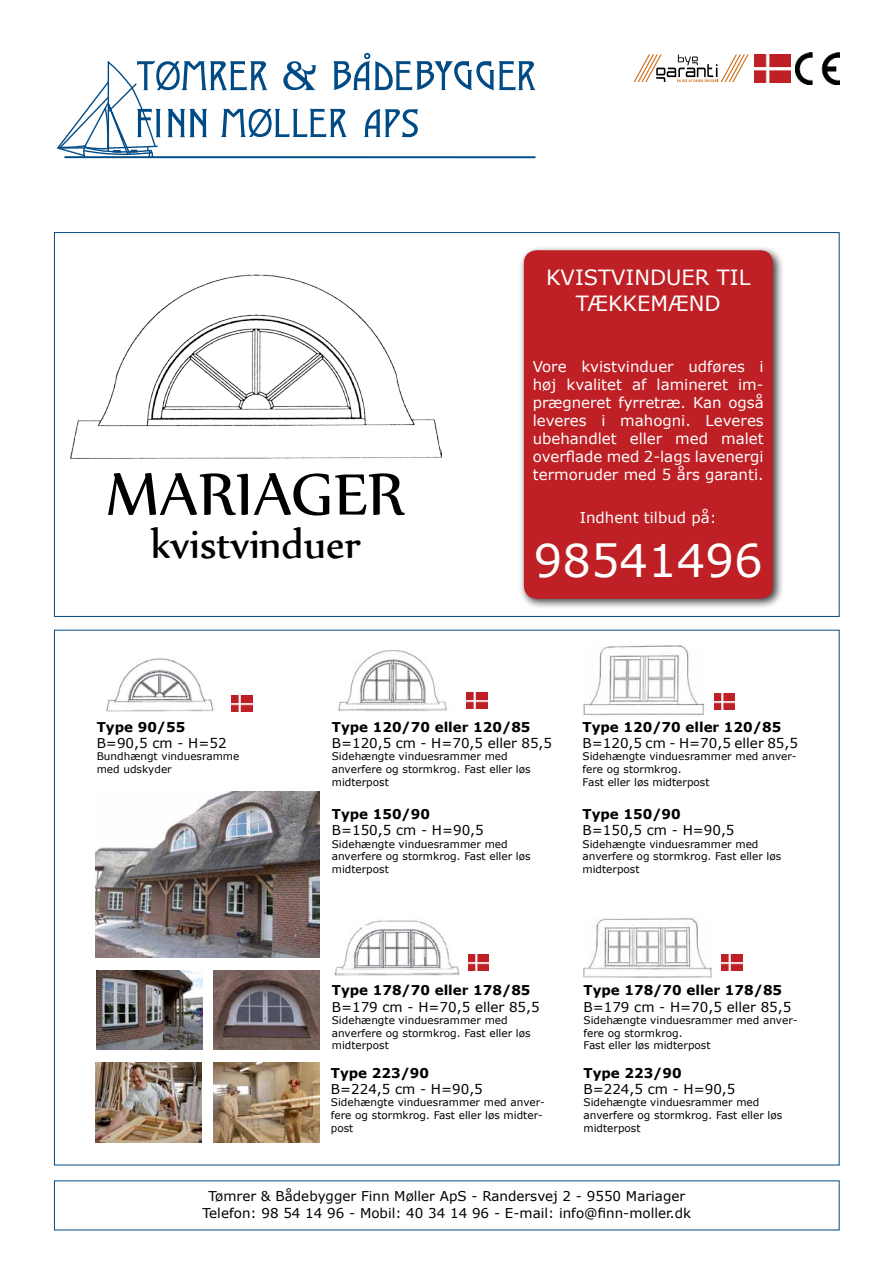
<style>
.page{position:relative;width:893px;height:1263px;background:#fff}
.page>*{position:absolute;margin:0;border:0;box-sizing:border-box;transform-origin:0 0}
.t1{font:70.8px "Nyala";color:#000}
.t2{font:47.1px "Nyala";color:#000}
.t3{font:45px "Verdana";color:#fff}
.t4{font:21px/25.2px "Verdana";color:#fff;text-align:center}
.t5{font:15px/18px "Verdana";color:#fff;text-align:justify}
.t6{font:13.5px/16.2px "Verdana";color:#000}
.t7{font:10.5px/12.6px "Verdana";color:#000}
.s1{font-weight:700}
</style>
<div class="page">
<div style="left:519px;top:245px;width:265px;height:365px;background:#000;opacity:.75"></div>
<div style="left:524px;top:250px;width:249px;height:349px;background:#be2025;border-radius:13px"></div>
<img style="left:754px;top:54px;width:36px;height:29px">
<img style="left:795px;top:53px;width:44px;height:31px">
<svg style="left:57px;top:52px;width:479px;height:107px"></svg>
<img style="left:96px;top:792px;width:223px;height:166px">
<img style="left:97px;top:970px;width:106px;height:80px">
<img style="left:213px;top:970px;width:106px;height:80px">
<img style="left:96px;top:1062px;width:106px;height:80px">
<img style="left:213px;top:1062px;width:106px;height:80px">
<img style="left:714px;top:694px;width:20px;height:16px">
<img style="left:467px;top:692px;width:20px;height:16px">
<img style="left:232px;top:695px;width:20px;height:16px">
<img style="left:106px;top:658px;width:108px;height:54px">
<img style="left:338px;top:650px;width:109px;height:62px">
<img style="left:334px;top:920px;width:125px;height:56px">
<img style="left:722px;top:955px;width:20px;height:16px">
<img style="left:468px;top:955px;width:20px;height:16px">
<img style="left:582px;top:645px;width:123px;height:71px">
<img style="left:583px;top:918px;width:130px;height:59px">
<img style="left:70px;top:274px;width:371px;height:184px">
<svg style="left:633px;top:54px;width:116px;height:28px"></svg>
<p class="t1" style="left:106px;top:451px;width:300px">MARIAGER</p>
<p class="t2" style="left:151px;top:516px;width:212px">kvistvinduer</p>
<p class="t4" style="left:546px;top:265px;width:206px">KVISTVINDUER TIL<br>TÆKKEMÆND</p>
<p class="t5" style="left:533px;top:357px;width:233px">Vore kvistvinduer udføres i høj kvalitet af lamineret im&shy;prægneret fyrretræ. Kan også leveres i mahogni. Leveres ubehandlet eller med malet overflade med 2-lags lavenergi termoruder med 5 års garanti.</p>
<p class="t5" style="left:580px;top:508px;width:139px">Indhent tilbud på:</p>
<p class="t3" style="left:534px;top:530px;width:230px">98541496</p>
<p class="t6" style="left:97px;top:718px;width:131px"><span class="s1">Type 90/55<br></span>B=90,5 cm - H=52</p>
<p class="t7" style="left:97px;top:750px;width:144px">Bundhængt vinduesramme med udskyder</p>
<p class="t6" style="left:332px;top:718px;width:222px"><span class="s1">Type 120/70 eller 120/85<br></span>B=120,5 cm - H=70,5 eller 85,5</p>
<p class="t7" style="left:332px;top:750px;width:200px">Sidehængte vinduesrammer med anverfere og stormkrog. Fast eller løs midterpost</p>
<p class="t6" style="left:332px;top:806px;width:153px"><span class="s1">Type 150/90<br></span>B=150,5 cm - H=90,5</p>
<p class="t7" style="left:332px;top:837px;width:200px">Sidehængte vinduesrammer med anverfere og stormkrog. Fast eller løs midterpost</p>
<p class="t6" style="left:582px;top:718px;width:217px"><span class="s1">Type 120/70 eller 120/85<br></span>B=120,5 cm - H=70,5 eller 85,5</p>
<p class="t7" style="left:582px;top:750px;width:215px">Sidehængte vinduesrammer med anver&shy;fere og stormkrog.<br>Fast eller løs midterpost</p>
<p class="t6" style="left:582px;top:806px;width:153px"><span class="s1">Type 150/90<br></span>B=150,5 cm - H=90,5</p>
<p class="t7" style="left:582px;top:837px;width:200px">Sidehængte vinduesrammer med anverfere og stormkrog. Fast eller løs midterpost</p>
<p class="t6" style="left:332px;top:982px;width:209px"><span class="s1">Type 178/70 eller 178/85<br></span>B=179 cm - H=70,5 eller 85,5</p>
<p class="t7" style="left:332px;top:1014px;width:200px">Sidehængte vinduesrammer med anverfere og stormkrog. Fast eller løs midterpost</p>
<p class="t6" style="left:331px;top:1064px;width:153px"><span class="s1">Type 223/90<br></span>B=224,5 cm - H=90,5</p>
<p class="t7" style="left:331px;top:1096px;width:215px">Sidehængte vinduesrammer med anver&shy;fere og stormkrog. Fast eller løs midter&shy;post</p>
<p class="t6" style="left:583px;top:982px;width:209px"><span class="s1">Type 178/70 eller 178/85<br></span>B=179 cm - H=70,5 eller 85,5</p>
<p class="t7" style="left:583px;top:1014px;width:215px">Sidehængte vinduesrammer med anver&shy;fere og stormkrog.<br>Fast eller løs midterpost</p>
<p class="t6" style="left:583px;top:1064px;width:153px"><span class="s1">Type 223/90<br></span>B=224,5 cm - H=90,5</p>
<p class="t7" style="left:583px;top:1096px;width:200px">Sidehængte vinduesrammer med anverfere og stormkrog. Fast eller løs midterpost</p>
<p class="t6" style="left:202px;top:1188px;width:490px;text-align:center">Tømrer &amp; Bådebygger Finn Møller ApS - Randersvej 2 - 9550 Mariager<br>Telefon: 98 54 14 96 - Mobil: 40 34 14 96 - E-mail: info@finn-moller.dk</p>
</div>
